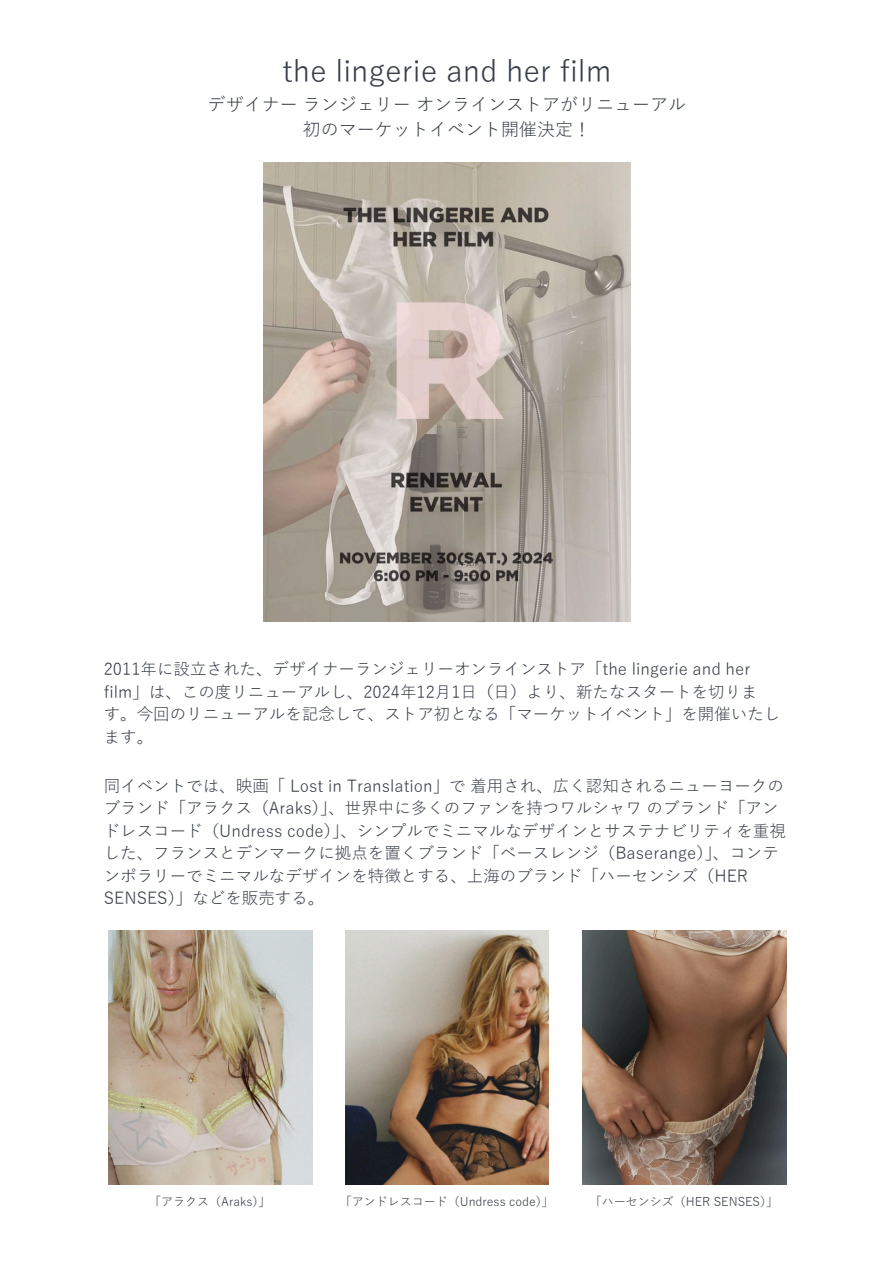
<style>
.page{position:relative;width:894px;height:1264px;background:#fff}
.page>*{position:absolute;margin:0;border:0;box-sizing:border-box;transform-origin:0 0}
.t1{font:30px "Yu Gothic";color:#383e48}
.t2{font:18px/24.8px "Yu Gothic";color:#383e48;text-align:center}
.t3{font:16.5px/22.5px "Yu Gothic";color:#383e48}
.t4{font:12px "Yu Gothic";color:#383e48}
</style>
<div class="page">
<img style="left:263px;top:163px;width:367px;height:459px">
<img style="left:108px;top:930px;width:204px;height:254px">
<img style="left:345px;top:930px;width:203px;height:254px">
<img style="left:582px;top:930px;width:203px;height:254px">
<p class="t1" style="left:282px;top:56px;width:331px">the lingerie and her film</p>
<p class="t2" style="left:207px;top:93px;width:480px">デザイナー ランジェリー オンラインストアがリニューアル初のマーケットイベント開催決定！</p>
<h1 class="t3" style="left:104px;top:658px;width:678px">2011年に設立された、デザイナーランジェリーオンラインストア「the lingerie and her film」は、この度リニューアルし、2024年12月 1日（日）より、新たなスタートを切りま<br>す。今回のリニューアルを記念して、ストア初となる「マーケットイベント」を開催いたします。</h1>
<h1 class="t3" style="left:104px;top:775px;width:683px">同イベントでは、映画「 Lost in Translation」で着用され、広く認知されるニューヨークのブランド「アラクス（Araks）」、世界中に多くのファンを持つワルシャワのブランド「アンドレスコード（Undress code）」、シンプルでミニマルなデザインとサステナビリティを重視した、フランスとデンマークに拠点を置くブランド「ベースレンジ（Baserange）」、コンテンポラリーでミニマルなデザインを特徴とする、上海のブランド「ハーセンシズ（HER SENSES）」などを販売する。</h1>
<p class="t4" style="left:149px;top:1195px;width:123px">「アラクス（Araks）」</p>
<p class="t4" style="left:339px;top:1195px;width:216px">「アンドレスコード（Undress code）」</p>
<h2 class="t4" style="left:589px;top:1195px;width:190px">「ハーセンシズ（HER SENSES）」</h2>
</div>
